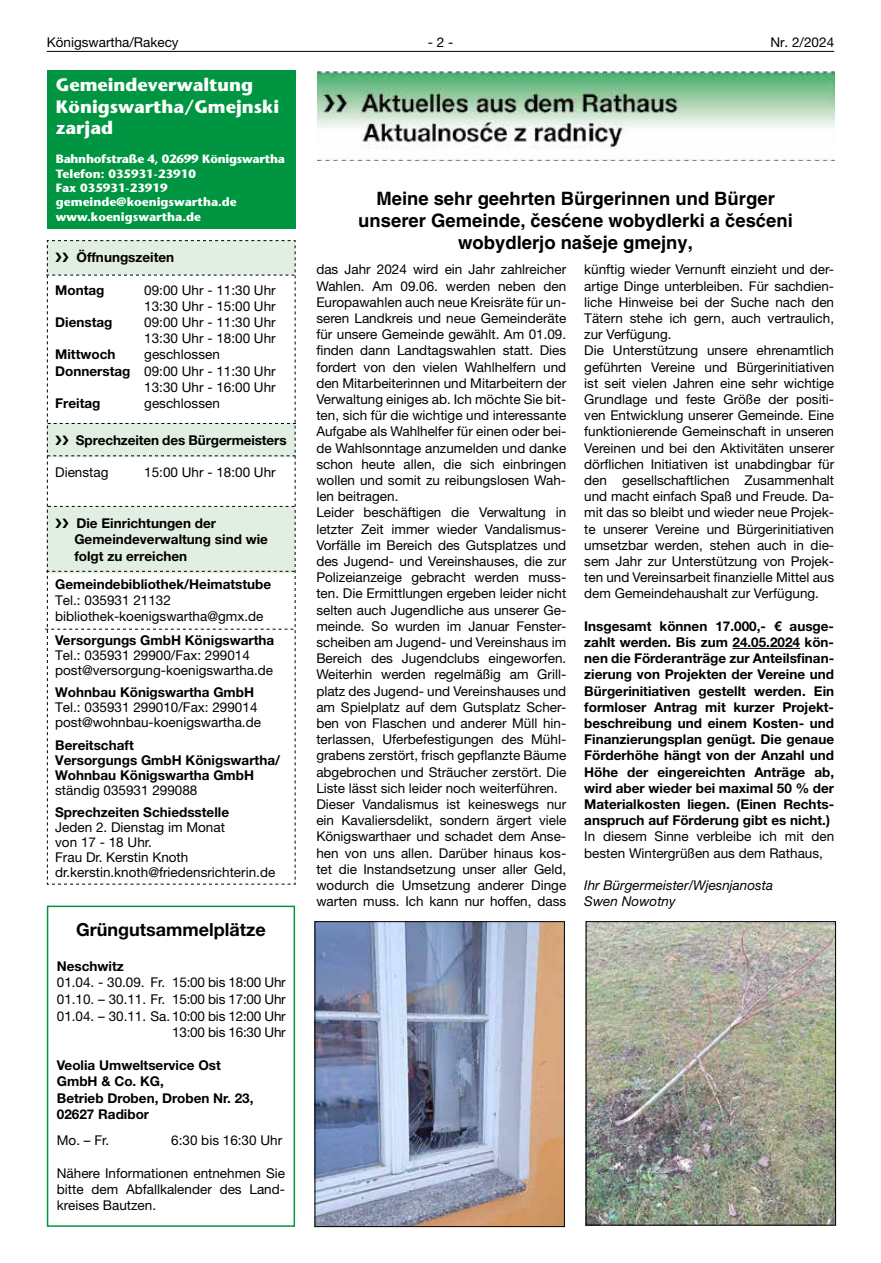
<style>
.page{position:relative;width:881px;height:1263px;background:#fff}
.page>*{position:absolute;margin:0;border:0;box-sizing:border-box;transform-origin:0 0}
.t1{font:700 18px/21.6px "H Central";color:#000;text-align:center}
.t2{font:700 18px/21.6px "Stone Sans";color:#fff}
.t3{font:700 18px "Helvetica Neue LT";color:#000}
.t4{font:13.5px/16.2px "Helvetica Neue LT";color:#000}
.t5{font:700 13.5px/16.2px "Helvetica Neue LT";color:#000}
.t6{font:13.5px/16.6px "Helvetica Neue LT";letter-spacing:-.02em;color:#000;text-align:right}
.t7{font:italic 13.5px/16.2px "Helvetica Neue LT";color:#000}
.t8{font:700 12px/14.4px "Stone Sans";color:#fff}
.s1{font-weight:700}
</style>
<div class="page">
<hr style="left:47px;top:51px;width:786px;height:1px;background:#000">
<img style="left:317px;top:72px;width:517px;height:89px">
<div style="left:47px;top:70px;width:249px;height:158px;background:#009641"></div>
<div style="left:47px;top:905px;width:248px;height:322px;border:2px solid #009641"></div>
<hr style="left:732px;top:648px;width:67px;height:1px;background:#000">
<img style="left:316px;top:923px;width:246px;height:302px">
<div style="left:314px;top:921px;width:250px;height:306px;border:1px solid #000"></div>
<img style="left:587px;top:923px;width:246px;height:300px">
<div style="left:585px;top:921px;width:250px;height:304px;border:1px solid #000"></div>
<svg style="left:45px;top:240px;width:251px;height:645px"></svg>
<p class="t4" style="left:47px;top:34px;width:133px">Königswartha/Rakecy</p>
<p class="t4" style="left:427px;top:34px;width:27px">- 2 -</p>
<p class="t4" style="left:770px;top:34px;width:65px">Nr. 2/2024</p>
<h1 class="t2" style="left:56px;top:74px;width:225px">Gemeindeverwaltung<br>Königswartha/Gmejnski zarjad</h1>
<p class="t8" style="left:56px;top:152px;width:230px">Bahnhofstraße 4, 02699 Königswartha<br>Telefon: 035931-23910<br>Fax 035931-23919 gemeinde@koenigswartha.de www.koenigswartha.de</p>
<p class="t5" style="left:76px;top:249px;width:99px">Öffnungszeiten</p>
<p class="t5" style="left:55px;top:281px;width:51px">Montag</p>
<p class="t4" style="left:144px;top:281px;width:133px">09:00 Uhr - 11:30 Uhr<br>13:30 Uhr - 15:00 Uhr</p>
<p class="t5" style="left:55px;top:314px;width:59px">Dienstag</p>
<p class="t4" style="left:144px;top:314px;width:133px">09:00 Uhr - 11:30 Uhr<br>13:30 Uhr - 18:00 Uhr</p>
<p class="t5" style="left:55px;top:346px;width:62px">Mittwoch</p>
<p class="t4" style="left:144px;top:346px;width:77px">geschlossen</p>
<p class="t4" style="left:55px;top:362px;width:222px"><span class="s1">Donnerstag</span> 09:00 Uhr - 11:30 Uhr</p>
<p class="t4" style="left:144px;top:379px;width:133px">13:30 Uhr - 16:00 Uhr</p>
<p class="t5" style="left:55px;top:395px;width:47px">Freitag</p>
<p class="t4" style="left:144px;top:395px;width:77px">geschlossen</p>
<p class="t5" style="left:76px;top:431px;width:212px">Sprechzeiten des Bürgermeisters</p>
<p class="t4" style="left:55px;top:464px;width:55px">Dienstag</p>
<p class="t4" style="left:144px;top:464px;width:133px">15:00 Uhr - 18:00 Uhr</p>
<p class="t5" style="left:74px;top:515px;width:195px">Die Einrichtungen der<br>Gemeindeverwaltung sind wie folgt zu erreichen</p>
<p class="t5" style="left:55px;top:575px;width:217px">Gemeindebibliothek/Heimatstube</p>
<p class="t4" style="left:55px;top:592px;width:210px">Tel.: 035931 21132 bibliothek-koenigswartha@gmx.de</p>
<p class="t5" style="left:55px;top:631px;width:220px">Versorgungs GmbH Königswartha</p>
<p class="t4" style="left:55px;top:647px;width:219px;line-height:15px">Tel.: 035931 29900/Fax: 299014 post@versorgung-koenigswartha.de</p>
<p class="t5" style="left:55px;top:684px;width:200px">Wohnbau Königswartha GmbH</p>
<p class="t4" style="left:55px;top:700px;width:207px;line-height:15px">Tel.: 035931 299010/Fax: 299014 post@wohnbau-koenigswartha.de</p>
<p class="t5" style="left:55px;top:737px;width:226px;line-height:15px">Bereitschaft<br>Versorgungs GmbH Königswartha/<br>Wohnbau Königswartha GmbH</p>
<p class="t4" style="left:55px;top:781px;width:144px">ständig 035931 299088</p>
<p class="t5" style="left:55px;top:804px;width:175px">Sprechzeiten Schiedsstelle</p>
<p class="t4" style="left:55px;top:820px;width:221px;line-height:15px">Jeden 2. Dienstag im Monat<br>von 17 - 18 Uhr.<br>Frau Dr. Kerstin Knoth dr.kerstin.knoth@friedensrichterin.de</p>
<h1 class="t3" style="left:76px;top:919px;width:191px">Grüngutsammelplätze</h1>
<p class="t5" style="left:57px;top:957px;width:68px">Neschwitz</p>
<p class="t6" style="left:57px;top:974px;width:230px">01.04. - 30.09. Fr. 15:00 bis 18:00 Uhr 01.10. – 30.11. Fr. 15:00 bis 17:00 Uhr 01.04. – 30.11. Sa. 10:00 bis 12:00 Uhr 13:00 bis 16:30 Uhr</p>
<p class="t5" style="left:57px;top:1057px;width:198px">Veolia Umweltservice Ost<br>GmbH &amp; Co. KG,<br>Betrieb Droben, Droben Nr. 23,<br>02627 Radibor</p>
<p class="t4" style="left:57px;top:1132px;width:54px">Mo. – Fr.</p>
<p class="t4" style="left:171px;top:1132px;width:112px">6:30 bis 16:30 Uhr</p>
<p class="t4" style="left:57px;top:1165px;width:230px;text-align:justify">Nähere Informationen entnehmen Sie bitte dem Abfallkalender des Land&shy;kreises Bautzen.</p>
<h1 class="t1" style="left:358px;top:189px;width:436px">Meine sehr geehrten Bürgerinnen und Bürger unserer Gemeinde, ãesçene wobydlerki a ãesçeni wobydlerjo na‰eje gmejny,</h1>
<p class="t4" style="left:316px;top:261px;width:251px">das Jahr 2024 wird ein Jahr zahlreicher Wahlen. Am 09.06. werden neben den Europawahlen auch neue Kreisräte für un&shy;seren Landkreis und neue Gemeinderäte für unsere Gemeinde gewählt. Am 01.09. finden dann Landtagswahlen statt. Dies fordert von den vielen Wahlhelfern und den Mitarbeiterinnen und Mitarbeitern der Verwaltung einiges ab. Ich möchte Sie bit&shy;ten, sich für die wichtige und interessante Aufgabe als Wahlhelfer für einen oder bei&shy;de Wahlsonntage anzumelden und danke schon heute allen, die sich einbringen wollen und somit zu reibungslosen Wah&shy;len beitragen.<br>Leider beschäftigen die Verwaltung in letzter Zeit immer wieder Vandalismus-Vorfälle im Bereich des Gutsplatzes und des Jugend- und Vereinshauses, die zur Polizeianzeige gebracht werden muss&shy;ten. Die Ermittlungen ergeben leider nicht selten auch Jugendliche aus unserer Ge&shy;meinde. So wurden im Januar Fenster&shy;scheiben am Jugend- und Vereinshaus im Bereich des Jugendclubs eingeworfen.<br>Weiterhin werden regelmäßig am Grill&shy;platz des Jugend- und Vereinshauses und am Spielplatz auf dem Gutsplatz Scher&shy;ben von Flaschen und anderer Müll hin&shy;terlassen, Uferbefestigungen des Mühl&shy;grabens zerstört, frisch gepflanzte Bäume abgebrochen und Sträucher zerstört. Die Liste lässt sich leider noch weiterführen.<br>Dieser Vandalismus ist keineswegs nur ein Kavaliersdelikt, sondern ärgert viele Königswarthaer und schadet dem Anse&shy;hen von uns allen. Darüber hinaus kos&shy;tet die Instandsetzung unser aller Geld, wodurch die Umsetzung anderer Dinge warten muss. Ich kann nur hoffen, dass</p>
<p class="t4" style="left:584px;top:261px;width:251px">künftig wieder Vernunft einzieht und der&shy;artige Dinge unterbleiben. Für sachdien&shy;liche Hinweise bei der Suche nach den Tätern stehe ich gern, auch vertraulich, zur Verfügung.<br>Die Unterstützung unsere ehrenamtlich geführten Vereine und Bürgerinitiativen ist seit vielen Jahren eine sehr wichtige Grundlage und feste Größe der positi&shy;ven Entwicklung unserer Gemeinde. Eine funktionierende Gemeinschaft in unseren Vereinen und bei den Aktivitäten unserer dörflichen Initiativen ist unabdingbar für den gesellschaftlichen Zusammenhalt und macht einfach Spaß und Freude. Da&shy;mit das so bleibt und wieder neue Projek&shy;te unserer Vereine und Bürgerinitiativen umsetzbar werden, stehen auch in die&shy;sem Jahr zur Unterstützung von Projek&shy;ten und Vereinsarbeit finanzielle Mittel aus dem Gemeindehaushalt zur Verfügung.</p>
<p class="t5" style="left:584px;top:618px;width:251px;text-align:justify">Insgesamt können 17.000,- € ausge&shy;zahlt werden. Bis zum 24.05.2024 kön&shy;nen die Förderanträge zur Anteilsfinan&shy;zierung von Projekten der Vereine und Bürgerinitiativen gestellt werden. Ein formloser Antrag mit kurzer Projekt&shy;beschreibung und einem Kosten- und Finanzierungsplan genügt. Die genaue Förderhöhe hängt von der Anzahl und Höhe der eingereichten Anträge ab, wird aber wieder bei maximal 50 % der Materialkosten liegen. (Einen Rechts&shy;anspruch auf Förderung gibt es nicht.)</p>
<p class="t4" style="left:584px;top:828px;width:251px">In diesem Sinne verbleibe ich mit den besten Wintergrüßen aus dem Rathaus,</p>
<p class="t7" style="left:584px;top:877px;width:190px">Ihr Bürgermeister/Wjesnjanosta<br>Swen Nowotny</p>
</div>
